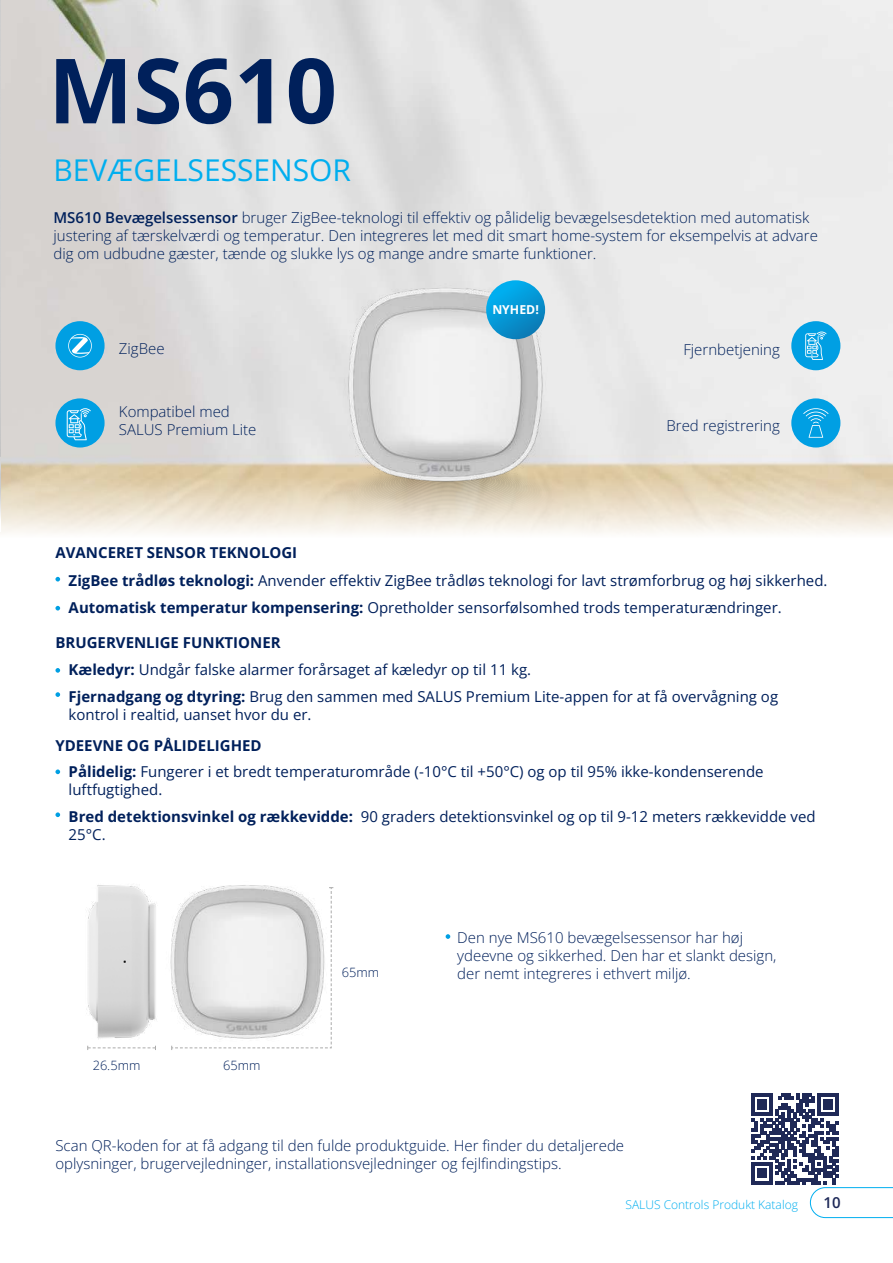
<style>
.page{position:relative;width:893px;height:1263px;background:#fff}
.page>*{position:absolute;margin:0;border:0;box-sizing:border-box;transform-origin:0 0}
.t1{font:700 90px "Open Sans";color:#00205b}
.t2{font:30px "Open Sans";color:#00aeef}
.t3{font:15px/27.5px "Open Sans";color:#00205b}
.t4{font:300 15px/18px "Open Sans";color:#00205b}
.t5{font:600 15px "Open Sans";color:#1d2858}
.t6{font:300 12.9px "Open Sans";color:#00205b}
.t7{font:700 12.3px "Open Sans";color:#fff}
.t8{font:300 12px "Open Sans";color:#00aeef}
.s1{font-weight:600}
.s2{font-weight:700}
</style>
<div class="page">
<img style="left:1px;top:0;width:892px;height:472px">
<img style="left:321px;top:260px;width:249px;height:212px">
<img style="left:86px;top:885px;width:137px;height:161px">
<svg style="left:87px;top:1046px;width:69px;height:4px"></svg>
<svg style="left:171px;top:887px;width:162px;height:163px"></svg>
<div style="left:55px;top:321px;width:50px;height:49px;background:#009fe3;border-radius:50%"></div>
<svg style="left:0;top:472px;width:893px;height:61px;background:#e7dbc6"></svg>
<svg style="left:55px;top:577px;width:5px;height:4px"></svg>
<svg style="left:55px;top:606px;width:5px;height:4px"></svg>
<svg style="left:55px;top:668px;width:5px;height:5px"></svg>
<svg style="left:55px;top:692px;width:5px;height:5px"></svg>
<svg style="left:55px;top:769px;width:5px;height:5px"></svg>
<svg style="left:55px;top:812px;width:5px;height:5px"></svg>
<svg style="left:68px;top:334px;width:24px;height:23px"></svg>
<div style="left:791px;top:321px;width:49px;height:49px;background:#009fe3;border-radius:50%"></div>
<div style="left:791px;top:398px;width:49px;height:49px;background:#009fe3;border-radius:50%"></div>
<svg style="left:805px;top:332px;width:21px;height:28px"></svg>
<svg style="left:803px;top:408px;width:25px;height:30px"></svg>
<svg style="left:446px;top:934px;width:4px;height:5px"></svg>
<div style="left:55px;top:398px;width:50px;height:49px;background:#009fe3;border-radius:50%"></div>
<svg style="left:67px;top:408px;width:24px;height:32px"></svg>
<svg style="left:486px;top:280px;width:59px;height:59px;background:#0797d5"></svg>
<img style="left:0;top:0;width:1px;height:474px">
<hr style="left:0;top:474px;width:1px;height:58px;background:#fff">
<svg style="left:751px;top:1093px;width:142px;height:125px"></svg>
<h1 class="t1" style="left:48px;top:27px;width:290px">MS610</h1>
<h2 class="t2" style="left:53px;top:150px;width:299px">BEVÆGELSESSENSOR</h2>
<p class="t4" style="left:53px;top:208px;width:766px"><span class="s1">MS610 Bevægelsessensor</span> bruger ZigBee-teknologi til effektiv og pålidelig bevægelsesdetektion med automatisk justering af tærskelværdi og temperatur. Den integreres let med dit smart home-system for eksempelvis at advare dig om udbudne gæster, tænde og slukke lys og mange andre smarte funktioner.</p>
<p class="t7" style="left:492px;top:301px;width:48px">NYHED!</p>
<p class="t4" style="left:119px;top:339px;width:47px">ZigBee</p>
<p class="t4" style="left:683px;top:340px;width:98px">Fjernbetjening</p>
<p class="t4" style="left:119px;top:402px;width:139px">Kompatibel med<br>SALUS Premium Lite</p>
<p class="t4" style="left:666px;top:416px;width:115px">Bred registrering</p>
<p class="t3" style="left:69px;top:538px;width:760px;text-indent:-13px"><span class="s2">AVANCERET SENSOR TEKNOLOGI<br>ZigBee trådløs teknologi:</span> Anvender effektiv ZigBee trådløs teknologi for lavt strømforbrug og høj sikkerhed.<br><span class="s2">Automatisk temperatur kompensering:</span> Opretholder sensorfølsomhed trods temperaturændringer.</p>
<p class="t3" style="left:69px;top:628px;width:711px;line-height:27px;text-indent:-13px"><span class="s2">BRUGERVENLIGE FUNKTIONER<br>Kæledyr:</span> Undgår falske alarmer forårsaget af kæledyr op til 11 kg.<br><span class="s2">Fjernadgang og dtyring:</span> Brug den sammen med SALUS Premium Lite-appen for at få overvågning og</p>
<p class="t3" style="left:69px;top:700px;width:244px">kontrol i realtid, uanset hvor du er.</p>
<p class="t3" style="left:69px;top:733px;width:696px;line-height:25.5px;text-indent:-13px"><span class="s2">YDEEVNE OG PÅLIDELIGHED<br>Pålidelig:</span> Fungerer i et bredt temperaturområde (-10°C til +50°C) og op til 95% ikke-kondenserende</p>
<p class="t3" style="left:69px;top:776px;width:748px;line-height:26.7px">luftfugtighed.<br><span class="s2">Bred detektionsvinkel og rækkevidde:</span> 90 graders detektionsvinkel og op til 9-12 meters rækkevidde ved</p>
<p class="t3" style="left:69px;top:820px;width:38px">25°C.</p>
<p class="t6" style="left:93px;top:1056px;width:49px">26.5mm</p>
<p class="t6" style="left:223px;top:1056px;width:39px">65mm</p>
<p class="t6" style="left:342px;top:964px;width:39px">65mm</p>
<p class="t4" style="left:457px;top:928px;width:321px">Den nye MS610 bevægelsessensor har høj ydeevne og sikkerhed. Den har et slankt design, der nemt integreres i ethvert miljø.</p>
<p class="t4" style="left:55px;top:1136px;width:570px">Scan QR-koden for at få adgang til den fulde produktguide. Her finder du detaljerede oplysninger, brugervejledninger, installationsvejledninger og fejlfindingstips.</p>
<p class="t8" style="left:625px;top:1196px;width:174px">SALUS Controls Produkt Katalog</p>
<p class="t5" style="left:823px;top:1192px;width:19px">10</p>
</div>
